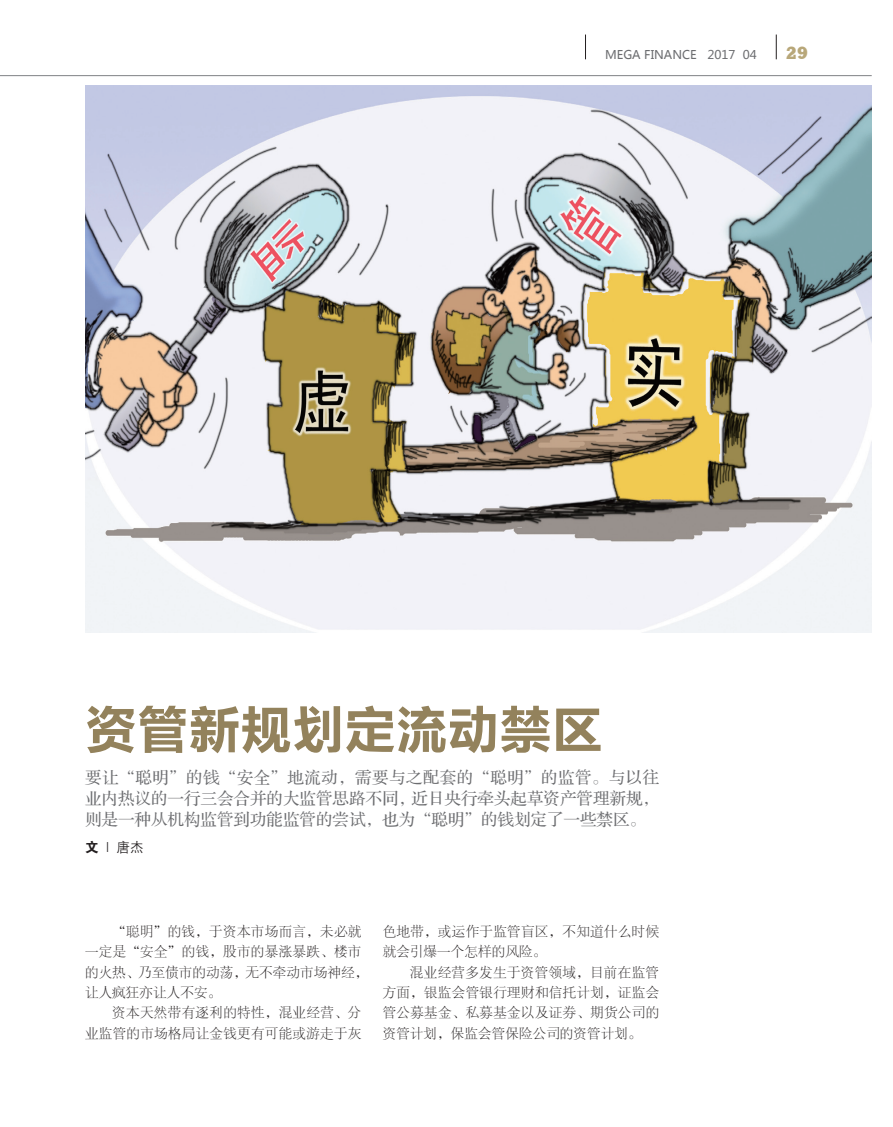
<style>
.page{position:relative;width:893px;height:1127px;background:#fff}
.page>*{position:absolute;margin:0;border:0;box-sizing:border-box;transform-origin:0 0}
.t1{font:51.75px "FZLTCHJW GB1 0";color:#93825c}
.t2{font:800 16.95px "Stymie BT";color:#b8a779}
.t3{font:16.5px/21px "FZS3 JW GB1 0";color:#6c6d70;text-align:justify}
.正文{font:13.5px/20.4px "FZSYJW GB1 0";letter-spacing:.025em;color:#231f20}
.t4{font:13.5px "FZZDXJW GB1 0";color:#231f20}
.t5{font:12px "Microsoft Ya Hei";color:#6c6d70}
.s1{font-family:"FZDHTJW GB1 0"}
</style>
<div class="page">
<svg style="left:585px;top:35px;width:1px;height:24px"></svg>
<svg style="left:776px;top:35px;width:1px;height:24px"></svg>
<hr style="left:0;top:75px;width:872px;height:1px;background:#808285">
<img style="left:85px;top:85px;width:787px;height:547px">
<p class="t5" style="left:605px;top:47px;width:153px">MEGA FINANCE 2017 04</p>
<p class="t2" style="left:786px;top:43px;width:23px">29</p>
<p class="t1" style="left:85px;top:701px;width:520px">资管新规划定流动禁区</p>
<p class="t3" style="left:85px;top:768px;width:576px">要让“聪明”的钱“安全”地流动，需要与之配套的“聪明”的监管。与以往业内热议的一行三会合并的大监管思路不同，近日央行牵头起草资产管理新规，则是一种从机构监管到功能监管的尝试，也为“聪明”的钱划定了一些禁区。</p>
<p class="t4" style="left:85px;top:840px;width:60px"><span class="s1">文</span> | 唐杰</p>
<p class="正文" style="left:85px;top:921px;width:285px;text-indent:27px">“聪明”的钱，于资本市场而言，未必就一定是“安全”的钱，股市的暴涨暴跌、楼市的火热、乃至债市的动荡，无不牵动市场神经，让人疯狂亦让人不安。</p>
<p class="正文" style="left:85px;top:1003px;width:278px;text-align:right">资本天然带有逐利的特性，混业经营、分<br>业监管的市场格局让金钱更有可能或游走于灰</p>
<p class="正文" style="left:383px;top:921px;width:278px">色地带，或运作于监管盲区，不知道什么时候就会引爆一个怎样的风险。</p>
<p class="正文" style="left:383px;top:962px;width:278px;text-align:justify;text-indent:27px">混业经营多发生于资管领域，目前在监管方面，银监会管银行理财和信托计划，证监会管公募基金、私募基金以及证券、期货公司的资管计划，保监会管保险公司的资管计划。</p>
</div>
